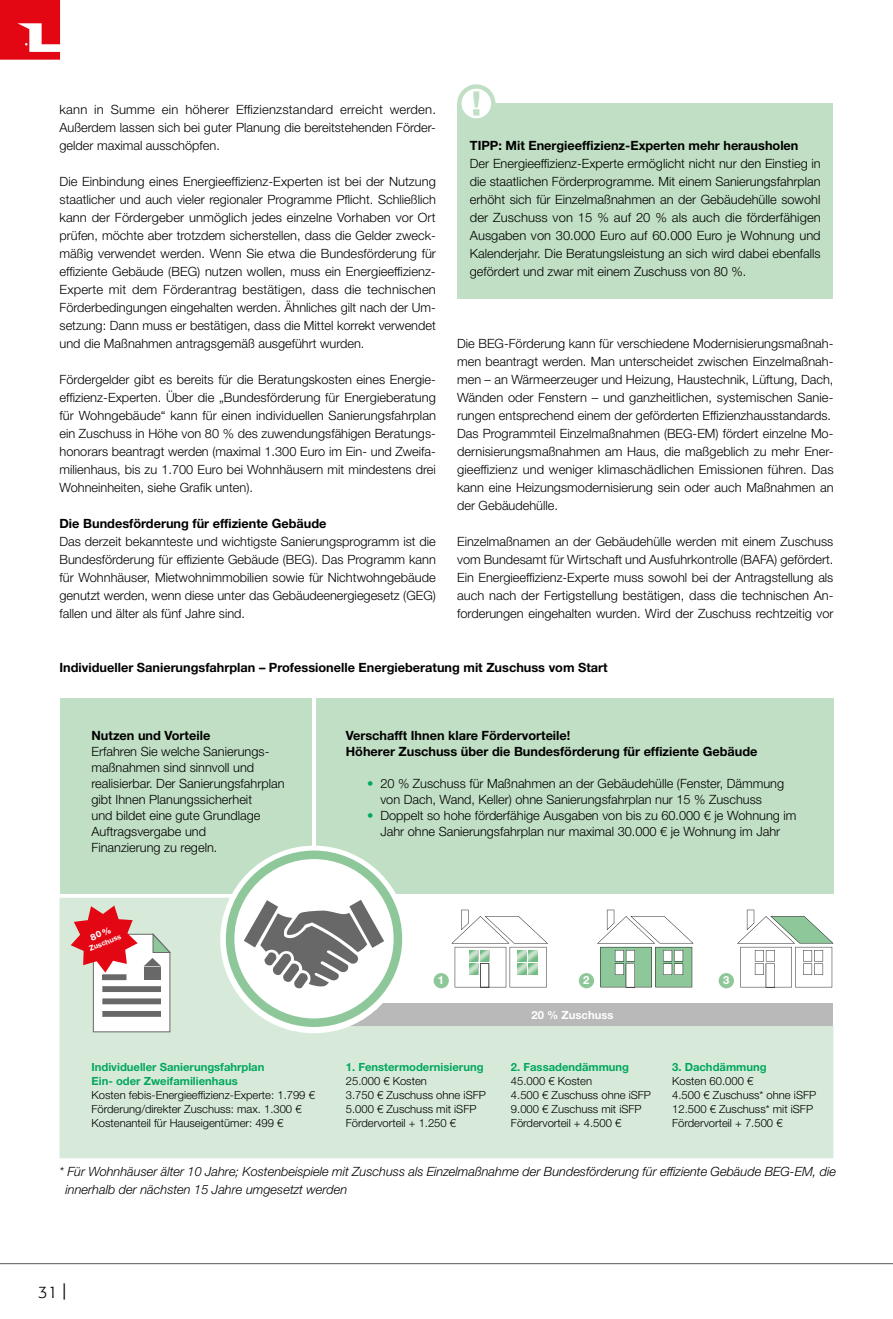
<style>
.page{position:relative;width:893px;height:1319px;background:#fff}
.page>*{position:absolute;margin:0;border:0;box-sizing:border-box;transform-origin:0 0}
.t1{font:300 16.5px "Formata Std";color:#000}
.t2{font:300 12.75px/18px "Helvetica Neue LT Pro";color:#000;text-align:justify}
.t3{font:700 12.75px/15.9px "Helvetica Neue LT Pro";color:#000}
.t4{font:italic 300 12.75px/18px "Helvetica Neue LT Pro";color:#000}
.t5{font:300 11.25px/14.1px "Helvetica Neue LT Pro";color:#000}
.t6{font:700 11.25px/14.1px "Helvetica Neue LT Pro";color:#00a75d}
.t7{font:700 11.25px "Helvetica Neue LT Pro";color:#fff}
.t8{font:700 7.35px "Helvetica Neue LT Pro";color:#fff}
.s1{color:#00a75d}
</style>
<div class="page">
<svg style="left:60px;top:898px;width:773px;height:260px;fill:#d7ead9"></svg>
<div style="left:60px;top:697px;width:251px;height:196px;background:#c1dfc4"></div>
<div style="left:457px;top:103px;width:375px;height:195px;background:#c1dfc4"></div>
<svg style="left:459px;top:86px;width:34px;height:34px"></svg>
<svg style="left:473px;top:91px;width:6px;height:24px"></svg>
<div style="left:457px;top:84px;width:38px;height:39px;border:4px solid #c1dfc4;border-radius:50%"></div>
<div style="left:316px;top:697px;width:517px;height:196px;background:#c1dfc4"></div>
<svg style="left:220px;top:845px;width:188px;height:188px"></svg>
<hr style="left:312px;top:860px;width:4px;height:79px;background:#fff">
<svg style="left:597px;top:909px;width:96px;height:78px"></svg>
<svg style="left:737px;top:909px;width:96px;height:78px"></svg>
<div style="left:226px;top:850px;width:176px;height:176px;border:9px solid #8ec89a;border-radius:50%"></div>
<svg style="left:241px;top:899px;width:146px;height:89px"></svg>
<div style="left:434px;top:972px;width:15px;height:16px;background:#8ec89a;border-radius:50%"></div>
<div style="left:579px;top:972px;width:15px;height:16px;background:#8ec89a;border-radius:50%"></div>
<div style="left:719px;top:972px;width:15px;height:16px;background:#8ec89a;border-radius:50%"></div>
<svg style="left:451px;top:909px;width:97px;height:78px"></svg>
<hr style="left:0;top:1262px;width:893px;height:1px;background:#575756">
<svg style="left:0;top:0;width:60px;height:60px;background:#e72c37"></svg>
<svg style="left:71px;top:905px;width:101px;height:127px"></svg>
<p class="t2" style="left:60px;top:100px;width:378px">kann in Summe ein höherer Effizienzstandard erreicht werden.<br>Außerdem lassen sich bei guter Planung die bereitstehenden Förder&shy;gelder maximal ausschöpfen.</p>
<p class="t2" style="left:60px;top:172px;width:378px">Die Einbindung eines Energieeffizienz-Experten ist bei der Nutzung staatlicher und auch vieler regionaler Programme Pflicht. Schließlich kann der Fördergeber unmöglich jedes einzelne Vorhaben vor Ort prüfen, möchte aber trotzdem sicherstellen, dass die Gelder zweck&shy;mäßig verwendet werden. Wenn Sie etwa die Bundesförderung für effiziente Gebäude (BEG) nutzen wollen, muss ein Energieeffizienz-Experte mit dem Förderantrag bestätigen, dass die technischen Förderbedingungen eingehalten werden. Ähnliches gilt nach der Um&shy;setzung: Dann muss er bestätigen, dass die Mittel korrekt verwendet und die Maßnahmen antragsgemäß ausgeführt wurden.</p>
<p class="t2" style="left:60px;top:370px;width:378px">Fördergelder gibt es bereits für die Beratungskosten eines Energie&shy;effizienz-Experten. Über die „Bundesförderung für Energieberatung für Wohngebäude“ kann für einen individuellen Sanierungsfahrplan ein Zuschuss in Höhe von 80 % des zuwendungsfähigen Beratungs&shy;honorars beantragt werden (maximal 1.300 Euro im Ein- und Zweifa&shy;milienhaus, bis zu 1.700 Euro bei Wohnhäusern mit mindestens drei Wohneinheiten, siehe Grafik unten).</p>
<p class="t3" style="left:60px;top:515px;width:269px">Die Bundesförderung für effiziente Gebäude</p>
<p class="t2" style="left:60px;top:532px;width:378px">Das derzeit bekannteste und wichtigste Sanierungsprogramm ist die Bundesförderung für effiziente Gebäude (BEG). Das Programm kann für Wohnhäuser, Mietwohnimmobilien sowie für Nichtwohngebäude genutzt werden, wenn diese unter das Gebäudeenergiegesetz (GEG) fallen und älter als fünf Jahre sind.</p>
<p class="t3" style="left:470px;top:137px;width:330px">TIPP: Mit Energieeffizienz-Experten mehr herausholen</p>
<p class="t2" style="left:470px;top:154px;width:352px">Der Energieeffizienz-Experte ermöglicht nicht nur den Einstieg in die staatlichen Förderprogramme. Mit einem Sanierungsfahrplan erhöht sich für Einzelmaßnahmen an der Gebäudehülle sowohl der Zuschuss von 15 % auf 20 % als auch die förderfähigen Ausgaben von 30.000 Euro auf 60.000 Euro je Wohnung und Kalenderjahr. Die Beratungsleistung an sich wird dabei ebenfalls gefördert und zwar mit einem Zuschuss von 80 %.</p>
<p class="t2" style="left:457px;top:334px;width:378px;text-align:left">Die BEG-Förderung kann für verschiedene Modernisierungsmaßnah&shy;men beantragt werden. Man unterscheidet zwischen Einzelmaßnah&shy;men – an Wärmeerzeuger und Heizung, Haustechnik, Lüftung, Dach, Wänden oder Fenstern – und ganzheitlichen, systemischen Sanie&shy;rungen entsprechend einem der geförderten Effizienzhausstandards.<br>Das Programmteil Einzelmaßnahmen (BEG-EM) fördert einzelne Mo&shy;dernisierungsmaßnahmen am Haus, die maßgeblich zu mehr Ener&shy;gieeffizienz und weniger klimaschädlichen Emissionen führen. Das kann eine Heizungsmodernisierung sein oder auch Maßnahmen an der Gebäudehülle.</p>
<p class="t2" style="left:457px;top:532px;width:378px">Einzelmaßnamen an der Gebäudehülle werden mit einem Zuschuss vom Bundesamt für Wirtschaft und Ausfuhrkontrolle (BAFA) gefördert.<br>Ein Energieeffizienz-Experte muss sowohl bei der Antragstellung als auch nach der Fertigstellung bestätigen, dass die technischen An&shy;forderungen eingehalten wurden. Wird der Zuschuss rechtzeitig vor</p>
<p class="t3" style="left:60px;top:659px;width:550px">Individueller Sanierungsfahrplan – Professionelle Energieberatung mit Zuschuss vom Start</p>
<p class="t3" style="left:92px;top:727px;width:120px">Nutzen und Vorteile</p>
<p class="t2" style="left:92px;top:743px;width:194px;line-height:15.9px;text-align:left">Erfahren Sie welche Sanierungs&shy;maßnahmen sind sinnvoll und realisierbar. Der Sanierungsfahrplan gibt Ihnen Planungssicherheit<br>und bildet eine gute Grundlage<br>Auftragsvergabe und<br>Finanzierung zu regeln.</p>
<p class="t3" style="left:346px;top:727px;width:413px">Verschafft Ihnen klare Fördervorteile!<br>Höherer Zuschuss über die Bundesförderung für effiziente Gebäude</p>
<p class="t2" style="left:380px;top:775px;width:405px;line-height:15.9px;text-indent:-13px"><span class="s1">•</span> 20 % Zuschuss für Maßnahmen an der Gebäudehülle (Fenster, Dämmung von Dach, Wand, Keller) ohne Sanierungsfahrplan nur 15 % Zuschuss</p>
<p class="t2" style="left:367px;top:807px;width:431px;line-height:15.9px;text-align:center"><span class="s1">•</span> Doppelt so hohe förderfähige Ausgaben von bis zu 60.000 € je Wohnung im<br>Jahr ohne Sanierungsfahrplan nur maximal 30.000 € je Wohnung im Jahr</p>
<p class="t8" style="left:88px;top:944px;width:35px;rotate:-22deg">Zuschuss</p>
<p class="t6" style="left:92px;top:1059px;width:174px">Individueller Sanierungsfahrplan<br>Ein- oder Zweifamilienhaus</p>
<p class="t5" style="left:92px;top:1087px;width:225px">Kosten febis-Energieeffizienz-Experte: 1.799 €<br>Förderung/direkter Zuschuss: max. 1.300 €<br>Kostenanteil für Hauseigentümer: 499 €</p>
<p class="t7" style="left:438px;top:972px;width:8px">1</p>
<p class="t7" style="left:583px;top:972px;width:8px">2</p>
<p class="t7" style="left:723px;top:972px;width:8px">3</p>
<p class="t6" style="left:346px;top:1059px;width:139px">1. Fenstermodernisierung</p>
<p class="t5" style="left:346px;top:1073px;width:142px">25.000 € Kosten<br>3.750 € Zuschuss ohne iSFP<br>5.000 € Zuschuss mit iSFP<br>Fördervorteil + 1.250 €</p>
<p class="t7" style="left:531px;top:1008px;width:83px">20 % Zuschuss</p>
<p class="t6" style="left:511px;top:1059px;width:120px">2. Fassadendämmung</p>
<p class="t5" style="left:511px;top:1073px;width:142px">45.000 € Kosten<br>4.500 € Zuschuss ohne iSFP<br>9.000 € Zuschuss mit iSFP<br>Fördervorteil + 4.500 €</p>
<p class="t6" style="left:672px;top:1059px;width:96px">3. Dachdämmung</p>
<p class="t5" style="left:672px;top:1073px;width:145px">Kosten 60.000 €<br>4.500 € Zuschuss* ohne iSFP<br>12.500 € Zuschuss* mit iSFP<br>Fördervorteil + 7.500 €</p>
<p class="t4" style="left:66px;top:1162px;width:772px;text-indent:-6px">* Für Wohnhäuser älter 10 Jahre; Kostenbeispiele mit Zuschuss als Einzelmaßnahme der Bundesförderung für effiziente Gebäude BEG-EM, die innerhalb der nächsten 15 Jahre umgesetzt werden</p>
<p class="t1" style="left:38px;top:1282px;width:30px">31 |</p>
</div>
